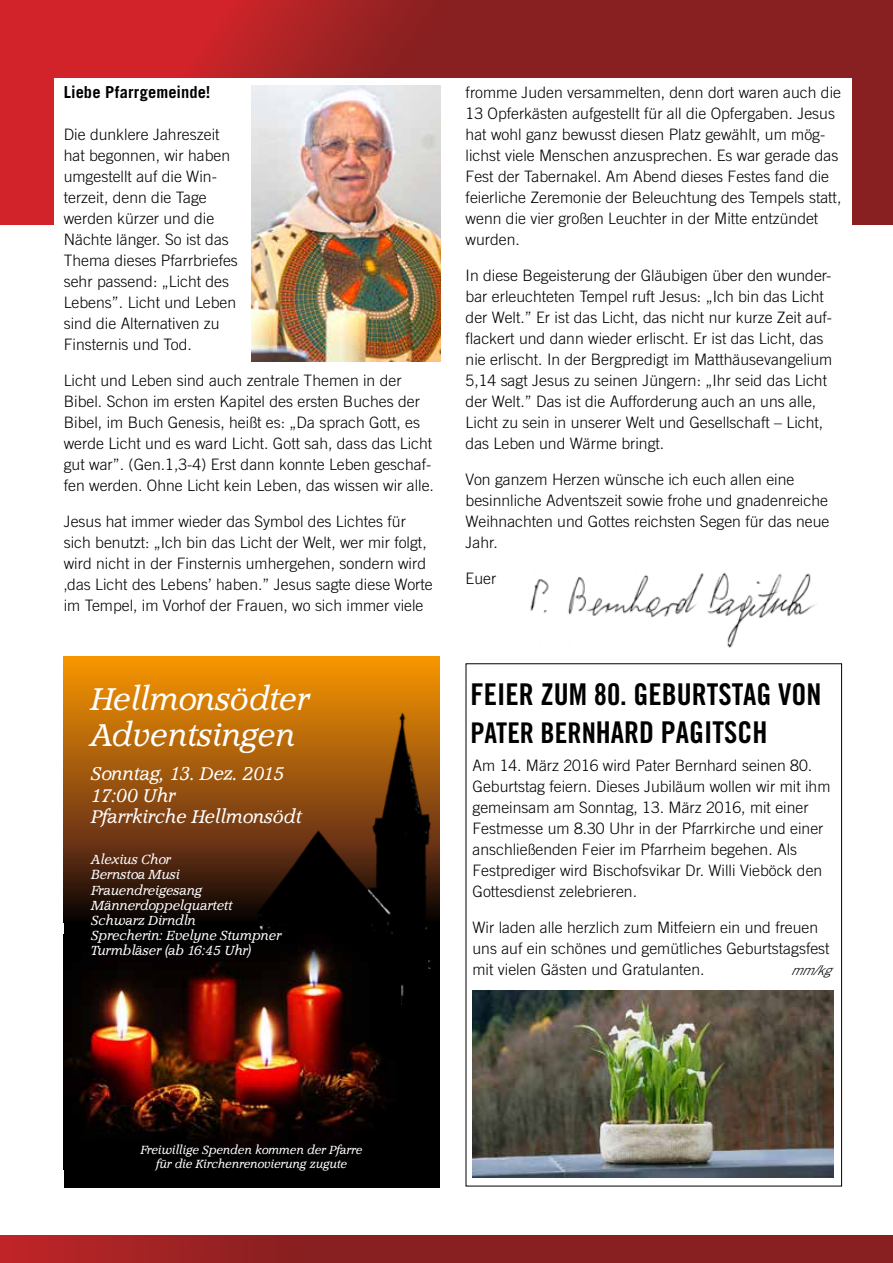
<style>
.page{position:relative;width:893px;height:1263px;background:#fff}
.page>*{position:absolute;margin:0;border:0;box-sizing:border-box;transform-origin:0 0}
.t1{font:30.3px/36.3px "Acclamation Ital";color:#fff}
.t2{font:30px/38.2px "Trade Gothic LT Bold Cond Twenty";color:#000}
.t3{font:17.7px/21.1px "Acclamation Ital";color:#fff}
.t4{font:700 16.5px "Trade Gothic LT";letter-spacing:.005em;color:#000}
.t5{font:300 15.75px/21px "Trade Gothic LT";color:#000}
.t6{font:italic 300 13.5px "Trade Gothic LT";color:#000}
.t7{font:12.6px/15.1px "Acclamation Ital";color:#fff}
.t8{font:11.4px/13.6px "Acclamation Ital";color:#fff;text-align:center}
.s1{font-size:28.5px}
</style>
<div class="page">
<svg style="left:0;top:0;width:893px;height:224px;background:#a42225"></svg>
<div style="left:54px;top:78px;width:797px;height:537px;background:#fff"></div>
<svg style="left:0;top:1235px;width:893px;height:28px;background:#912021"></svg>
<img style="left:252px;top:85px;width:188px;height:277px">
<svg style="left:64px;top:657px;width:376px;height:265px;background:#97550a"></svg>
<div style="left:64px;top:922px;width:376px;height:266px;background:#000"></div>
<img style="left:250px;top:690px;width:190px;height:315px">
<img style="left:64px;top:934px;width:337px;height:215px">
<svg style="left:465px;top:663px;width:377px;height:524px"></svg>
<img style="left:472px;top:991px;width:362px;height:187px">
<img style="left:530px;top:572px;width:285px;height:76px">
<p class="t4" style="left:64px;top:82px;width:148px">Liebe Pfarrgemeinde!</p>
<p class="t5" style="left:64px;top:124px;width:176px">Die dunklere Jahreszeit hat begonnen, wir haben umgestellt auf die Win&shy;terzeit, denn die Tage werden kürzer und die<br>Nächte länger. So ist das<br>Thema dieses Pfarrbriefes sehr passend: „Licht des<br>Lebens”. Licht und Leben sind die Alternativen zu<br>Finsternis und Tod.</p>
<p class="t5" style="left:64px;top:370px;width:372px">Licht und Leben sind auch zentrale Themen in der Bibel. Schon im ersten Kapitel des ersten Buches der Bibel, im Buch Genesis, heißt es: „Da sprach Gott, es werde Licht und es ward Licht. Gott sah, dass das Licht gut war”. (Gen.1,3-4) Erst dann konnte Leben geschaf&shy;fen werden. Ohne Licht kein Leben, das wissen wir alle.</p>
<p class="t5" style="left:64px;top:511px;width:370px">Jesus hat immer wieder das Symbol des Lichtes für sich benutzt: „Ich bin das Licht der Welt, wer mir folgt, wird nicht in der Finsternis umhergehen, sondern wird ‚das Licht des Lebens’ haben.” Jesus sagte diese Worte im Tempel, im Vorhof der Frauen, wo sich immer viele</p>
<h1 class="t1" style="left:92px;top:682px;width:220px">Hellmonsödter<br>Adventsingen</h1>
<p class="t3" style="left:92px;top:764px;width:212px">Sonntag, 13. Dez. 2015<br>17:00 Uhr<br>Pfarrkirche Hellmonsödt</p>
<p class="t7" style="left:92px;top:852px;width:191px">Alexius Chor<br>Bernstoa Musi<br>Frauendreigesang<br>Männerdoppelquartett<br>Schwarz Dirndln<br>Sprecherin: Evelyne Stumpner<br>Turmbläser (ab 16:45 Uhr)</p>
<p class="t5" style="left:466px;top:81px;width:377px">fromme Juden versammelten, denn dort waren auch die 13 Opferkästen aufgestellt für all die Opfergaben. Jesus hat wohl ganz bewusst diesen Platz gewählt, um mög&shy;lichst viele Menschen anzusprechen. Es war gerade das Fest der Tabernakel. Am Abend dieses Festes fand die feierliche Zeremonie der Beleuchtung des Tempels statt, wenn die vier großen Leuchter in der Mitte entzündet wurden.</p>
<p class="t5" style="left:466px;top:264px;width:368px">In diese Begeisterung der Gläubigen über den wunder&shy;bar erleuchteten Tempel ruft Jesus: „Ich bin das Licht der Welt.” Er ist das Licht, das nicht nur kurze Zeit auf&shy;flackert und dann wieder erlischt. Er ist das Licht, das nie erlischt. In der Bergpredigt im Matthäusevangelium 5,14 sagt Jesus zu seinen Jüngern: „Ihr seid das Licht der Welt.” Das ist die Aufforderung auch an uns alle, Licht zu sein in unserer Welt und Gesellschaft – Licht, das Leben und Wärme bringt.</p>
<p class="t5" style="left:466px;top:468px;width:365px">Von ganzem Herzen wünsche ich euch allen eine besinnliche Adventszeit sowie frohe und gnadenreiche Weihnachten und Gottes reichsten Segen für das neue Jahr.</p>
<p class="t5" style="left:466px;top:567px;width:32px">Euer</p>
<h2 class="t2" style="left:470px;top:675px;width:352px">FEIER ZUM 80. GEBURTSTAG VON<br><span class="s1">PATER BERN</span>HARD PAGITSCH</h2>
<p class="t5" style="left:472px;top:755px;width:359px">Am 14. März 2016 wird Pater Bernhard seinen 80.<br>Geburtstag feiern. Dieses Jubiläum wollen wir mit ihm gemeinsam am Sonntag, 13. März 2016, mit einer Festmesse um 8.30 Uhr in der Pfarrkirche und einer anschließenden Feier im Pfarrheim begehen. Als Festprediger wird Bischofsvikar Dr. Willi Vieböck den Gottesdienst zelebrieren.</p>
<p class="t5" style="left:472px;top:917px;width:359px">Wir laden alle herzlich zum Mitfeiern ein und freuen uns auf ein schönes und gemütliches Geburtstagsfest mit vielen Gästen und Gratulanten.</p>
<p class="t6" style="left:791px;top:962px;width:41px">mm/kg</p>
<p class="t8" style="left:141px;top:1143px;width:223px">Freiwillige Spenden kommen der Pfarre für die Kirchenrenovierung zugute</p>
</div>
